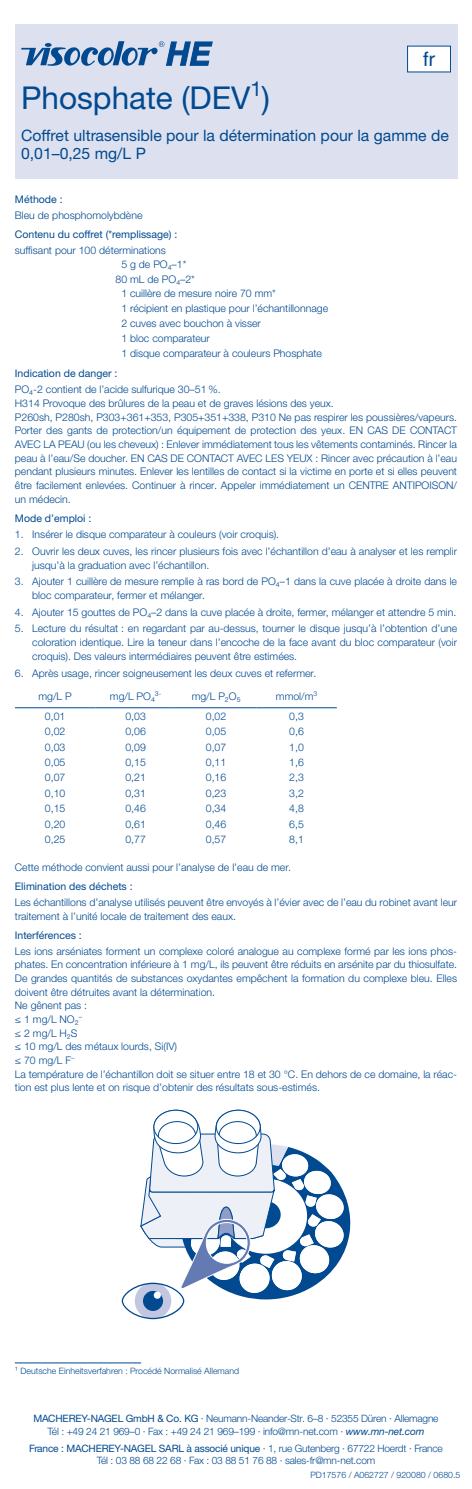
<style>
.page{position:relative;width:472px;height:1489px;background:#fff}
.page>*{position:absolute;margin:0;border:0;box-sizing:border-box;transform-origin:0 0}
.Head{font:31.5px "Helvetica Neue LTW1 G";color:#014990}
.t1{font:19.78px "Helvetica LT Pro";color:#014990}
.Subhead{font:15.75px/17.5px "Helvetica Neue LTW1 G";color:#014990}
.Fließtext_vielText{font:300 10.5px/13.7px "Helvetica Neue LTW1 G";color:#014990}
.Inhalt_Testbesteck_f{font:300 10.5px "Helvetica Neue LTW1 G";color:#014990}
.Fließtext_zentriert{font:300 10.5px "Helvetica Neue LTW1 G";color:#014990}
.Ueberschrift_vielTex{font:10.5px "Helvetica Neue LTW1 G";color:#014990}
.Adresse{font:300 10.15px/12.2px "Helvetica Neue LTW1 G";letter-spacing:-.02em;color:#014990;text-align:center}
.Fußnote{font:300 8.75px "Helvetica Neue LTW1 G";color:#014990}
.s1{font-weight:400}
.s2{font-weight:400;font-style:italic}
</style>
<div class="page">
<div style="left:15px;top:25px;width:441px;height:50px;background:#dde1ef"></div>
<div style="left:15px;top:67px;width:441px;height:51px;background:#dde1ef"></div>
<div style="left:15px;top:110px;width:441px;height:68px;background:#dde1ef"></div>
<svg style="left:21px;top:41px;width:191px;height:25px"></svg>
<hr style="left:15px;top:707px;width:80px;height:1px;background:#014990">
<hr style="left:95px;top:707px;width:81px;height:1px;background:#014990">
<hr style="left:176px;top:707px;width:80px;height:1px;background:#014990">
<hr style="left:256px;top:707px;width:80px;height:1px;background:#014990">
<svg style="left:122px;top:1109px;width:228px;height:209px"></svg>
<hr style="left:15px;top:1362px;width:126px;height:1px;background:#014990">
<div style="left:407px;top:46px;width:43px;height:26px;background:#fff"></div>
<p class="t1" style="left:422px;top:48px;width:14px">fr</p>
<p class="Head" style="left:21px;top:78px;width:250px">Phosphate (DEV<sup>1</sup>)</p>
<p class="Subhead" style="left:21px;top:127px;width:429px">Coffret ultrasensible pour la détermination pour la gamme de<br>0,01–0,25 mg/L P</p>
<p class="Ueberschrift_vielTex" style="left:15px;top:192px;width:49px">Méthode :</p>
<p class="Fließtext_vielText" style="left:15px;top:208px;width:129px">Bleu de phosphomolybdène</p>
<p class="Ueberschrift_vielTex" style="left:15px;top:227px;width:164px">Contenu du coffret (*remplissage) :</p>
<p class="Fließtext_vielText" style="left:15px;top:243px;width:152px">suffisant pour 100 déterminations</p>
<p class="Inhalt_Testbesteck_f" style="left:121px;top:257px;width:66px">5 g de PO₄–1*</p>
<p class="Inhalt_Testbesteck_f" style="left:115px;top:272px;width:81px">80 mL de PO₄–2*</p>
<p class="Inhalt_Testbesteck_f" style="left:121px;top:287px;width:156px">1 cuillère de mesure noire 70 mm*</p>
<p class="Inhalt_Testbesteck_f" style="left:121px;top:302px;width:208px">1 récipient en plastique pour l’échantillonnage</p>
<p class="Inhalt_Testbesteck_f" style="left:121px;top:317px;width:141px">2 cuves avec bouchon à visser</p>
<p class="Inhalt_Testbesteck_f" style="left:121px;top:332px;width:90px">1 bloc comparateur</p>
<p class="Inhalt_Testbesteck_f" style="left:121px;top:347px;width:202px">1 disque comparateur à couleurs Phosphate</p>
<p class="Ueberschrift_vielTex" style="left:15px;top:367px;width:104px">Indication de danger :</p>
<p class="Fließtext_vielText" style="left:15px;top:383px;width:207px">PO₄-2 contient de l’acide sulfurique 30–51 %.</p>
<p class="Fließtext_vielText" style="left:15px;top:396px;width:320px">H314 Provoque des brûlures de la peau et de graves lésions des yeux.</p>
<p class="Fließtext_vielText" style="left:15px;top:410px;width:443px;text-align:justify">P260sh, P280sh, P303+361+353, P305+351+338, P310 Ne pas respirer les poussières/vapeurs.<br>Porter des gants de protection/un équipement de protection des yeux. EN CAS DE CONTACT AVEC LA PEAU (ou les cheveux) : Enlever immédiatement tous les vêtements contaminés. Rincer la peau à l’eau/Se doucher. EN CAS DE CONTACT AVEC LES YEUX : Rincer avec précaution à l’eau pendant plusieurs minutes. Enlever les lentilles de contact si la victime en porte et si elles peuvent être facilement enlevées. Continuer à rincer. Appeler immédiatement un CENTRE ANTIPOISON/ un médecin.</p>
<p class="Ueberschrift_vielTex" style="left:15px;top:511px;width:78px">Mode d’emploi :</p>
<p class="Fließtext_vielText" style="left:15px;top:527px;width:265px">1. Insérer le disque comparateur à couleurs (voir croquis).</p>
<p class="Fließtext_vielText" style="left:32px;top:544px;width:426px;text-indent:-17px">2. Ouvrir les deux cuves, les rincer plusieurs fois avec l’échantillon d’eau à analyser et les remplir jusqu’à la graduation avec l’échantillon.</p>
<p class="Fließtext_vielText" style="left:32px;top:574px;width:426px;text-indent:-17px">3. Ajouter 1 cuillère de mesure remplie à ras bord de PO₄–1 dans la cuve placée à droite dans le bloc comparateur, fermer et mélanger.</p>
<p class="Fließtext_vielText" style="left:15px;top:605px;width:442px">4. Ajouter 15 gouttes de PO₄–2 dans la cuve placée à droite, fermer, mélanger et attendre 5 min.</p>
<p class="Fließtext_vielText" style="left:32px;top:621px;width:426px;text-align:justify;text-indent:-17px">5. Lecture du résultat : en regardant par au-dessus, tourner le disque jusqu’à l’obtention d’une coloration identique. Lire la teneur dans l’encoche de la face avant du bloc comparateur (voir croquis). Des valeurs intermédiaires peuvent être estimées.</p>
<p class="Fließtext_vielText" style="left:15px;top:666px;width:302px">6. Après usage, rincer soigneusement les deux cuves et refermer.</p>
<p class="Fließtext_zentriert" style="left:38px;top:690px;width:35px">mg/L P</p>
<p class="Fließtext_zentriert" style="left:110px;top:690px;width:53px">mg/L PO₄³<sup>-</sup></p>
<p class="Fließtext_zentriert" style="left:191px;top:690px;width:50px">mg/L P₂O₅</p>
<p class="Fließtext_zentriert" style="left:275px;top:690px;width:43px">mmol/m<sup>3</sup></p>
<p class="Fließtext_zentriert" style="left:45px;top:709px;width:22px">0,01</p>
<p class="Fließtext_zentriert" style="left:125px;top:709px;width:22px">0,03</p>
<p class="Fließtext_zentriert" style="left:206px;top:709px;width:22px">0,02</p>
<p class="Fließtext_zentriert" style="left:289px;top:709px;width:16px">0,3</p>
<p class="Fließtext_zentriert" style="left:45px;top:725px;width:22px">0,02</p>
<p class="Fließtext_zentriert" style="left:125px;top:725px;width:22px">0,06</p>
<p class="Fließtext_zentriert" style="left:206px;top:725px;width:22px">0,05</p>
<p class="Fließtext_zentriert" style="left:289px;top:725px;width:16px">0,6</p>
<p class="Fließtext_zentriert" style="left:45px;top:740px;width:22px">0,03</p>
<p class="Fließtext_zentriert" style="left:125px;top:740px;width:22px">0,09</p>
<p class="Fließtext_zentriert" style="left:206px;top:740px;width:22px">0,07</p>
<p class="Fließtext_zentriert" style="left:289px;top:740px;width:16px">1,0</p>
<p class="Fließtext_zentriert" style="left:45px;top:755px;width:22px">0,05</p>
<p class="Fließtext_zentriert" style="left:125px;top:755px;width:22px">0,15</p>
<p class="Fließtext_zentriert" style="left:206px;top:755px;width:22px">0,11</p>
<p class="Fließtext_zentriert" style="left:289px;top:755px;width:16px">1,6</p>
<p class="Fließtext_zentriert" style="left:45px;top:771px;width:22px">0,07</p>
<p class="Fließtext_zentriert" style="left:125px;top:771px;width:22px">0,21</p>
<p class="Fließtext_zentriert" style="left:206px;top:771px;width:22px">0,16</p>
<p class="Fließtext_zentriert" style="left:289px;top:771px;width:16px">2,3</p>
<p class="Fließtext_zentriert" style="left:45px;top:786px;width:22px">0,10</p>
<p class="Fließtext_zentriert" style="left:125px;top:786px;width:22px">0,31</p>
<p class="Fließtext_zentriert" style="left:206px;top:786px;width:22px">0,23</p>
<p class="Fließtext_zentriert" style="left:289px;top:786px;width:16px">3,2</p>
<p class="Fließtext_zentriert" style="left:45px;top:802px;width:22px">0,15</p>
<p class="Fließtext_zentriert" style="left:125px;top:802px;width:22px">0,46</p>
<p class="Fließtext_zentriert" style="left:206px;top:802px;width:22px">0,34</p>
<p class="Fließtext_zentriert" style="left:289px;top:802px;width:16px">4,8</p>
<p class="Fließtext_zentriert" style="left:45px;top:817px;width:22px">0,20</p>
<p class="Fließtext_zentriert" style="left:125px;top:817px;width:22px">0,61</p>
<p class="Fließtext_zentriert" style="left:206px;top:817px;width:22px">0,46</p>
<p class="Fließtext_zentriert" style="left:289px;top:817px;width:16px">6,5</p>
<p class="Fließtext_zentriert" style="left:45px;top:833px;width:22px">0,25</p>
<p class="Fließtext_zentriert" style="left:125px;top:833px;width:22px">0,77</p>
<p class="Fließtext_zentriert" style="left:206px;top:833px;width:22px">0,57</p>
<p class="Fließtext_zentriert" style="left:289px;top:833px;width:16px">8,1</p>
<p class="Fließtext_vielText" style="left:15px;top:860px;width:277px">Cette méthode convient aussi pour l’analyse de l’eau de mer.</p>
<p class="Ueberschrift_vielTex" style="left:15px;top:879px;width:119px">Elimination des déchets :</p>
<p class="Fließtext_vielText" style="left:15px;top:895px;width:443px">Les échantillons d’analyse utilisés peuvent être envoyés à l’évier avec de l’eau du robinet avant leur traitement à l’unité locale de traitement des eaux.</p>
<p class="Ueberschrift_vielTex" style="left:15px;top:928px;width:68px">Interférences :</p>
<p class="Fließtext_vielText" style="left:15px;top:944px;width:443px">Les ions arséniates forment un complexe coloré analogue au complexe formé par les ions phos&shy;phates. En concentration inférieure à 1 mg/L, ils peuvent être réduits en arsénite par du thiosulfate.</p>
<p class="Fließtext_vielText" style="left:15px;top:971px;width:443px">De grandes quantités de substances oxydantes empêchent la formation du complexe bleu. Elles doivent être détruites avant la détermination.</p>
<p class="Fließtext_vielText" style="left:15px;top:998px;width:74px">Ne gênent pas :</p>
<p class="Fließtext_vielText" style="left:15px;top:1012px;width:69px">≤ 1 mg/L NO₂<sup>–</sup></p>
<p class="Fließtext_vielText" style="left:15px;top:1025px;width:64px">≤ 2 mg/L H₂S</p>
<p class="Fließtext_vielText" style="left:15px;top:1039px;width:163px">≤ 10 mg/L des métaux lourds, Si(IV)</p>
<p class="Fließtext_vielText" style="left:15px;top:1053px;width:61px">≤ 70 mg/L F<sup>–</sup></p>
<p class="Fließtext_vielText" style="left:15px;top:1066px;width:443px">La température de l’échantillon doit se situer entre 18 et 30 °C. En dehors de ce domaine, la réac&shy;tion est plus lente et on risque d’obtenir des résultats sous-estimés.</p>
<p class="Fußnote" style="left:15px;top:1365px;width:225px">¹ Deutsche Einheitsverfahren : Procédé Normalisé Allemand</p>
<p class="Adresse" style="left:33px;top:1412px;width:406px"><span class="s1">MACHEREY-NAGEL GmbH &amp; Co. KG</span> · Neumann-Neander-Str. 6–8 · 52355 Düren · Allemagne<br>Tél : +49 24 21 969–0 · Fax : +49 24 21 969–199 · info@mn-net.com · <span class="s2">www.mn-net.com</span></p>
<p class="Adresse" style="left:29px;top:1441px;width:414px"><span class="s1">France : MACHEREY-NAGEL SARL à associé unique</span> · 1, rue Gutenberg · 67722 Hoerdt · France<br>Tél : 03 88 68 22 68 · Fax : 03 88 51 76 88 · sales-fr@mn-net.com</p>
<p class="Fußnote" style="left:310px;top:1469px;width:151px">PD17576 / A062727 / 920080 / 0680.5</p>
</div>
